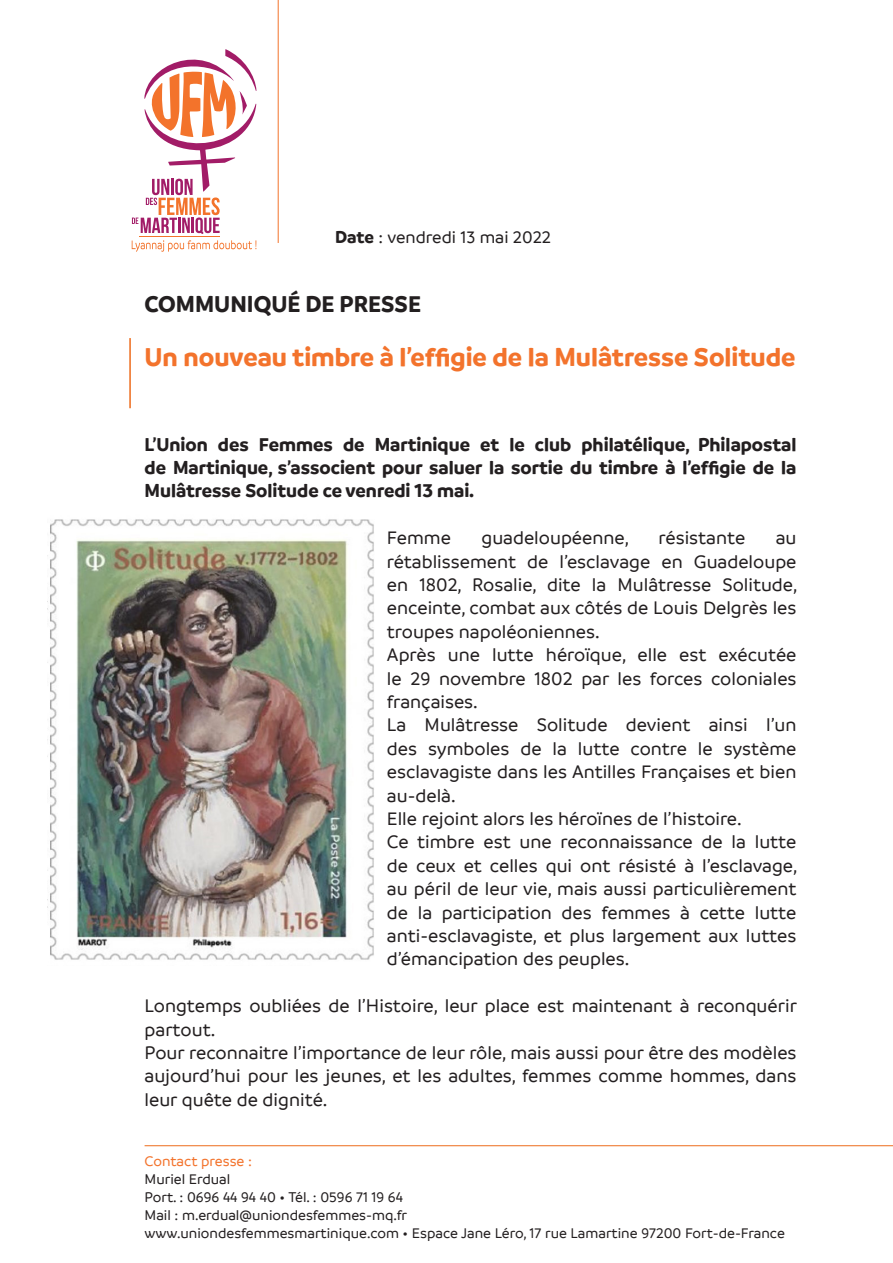
<style>
.page{position:relative;width:893px;height:1263px;background:#fff}
.page>*{position:absolute;margin:0;border:0;box-sizing:border-box;transform-origin:0 0}
.t1{font:700 27px "Branding SF";color:#f3732c}
.t2{font:700 24px "Branding SF";color:#231f20}
.t3{font:500 19.5px/23.4px "Branding SF";color:#231f20;text-align:justify}
.t4{font:700 19.5px/23.4px "Branding SF";color:#231f20;text-align:justify}
.t5{font:500 18px "Branding SF";color:#231f20}
.t6{font:500 15px "Branding SF";color:#231f20}
.t7{font:500 15px "Branding SF";color:#f3732c}
.s1{font-weight:700}
</style>
<div class="page">
<hr style="left:278px;top:0;width:1px;height:243px;background:#f3732c">
<hr style="left:129px;top:338px;width:2px;height:70px;background:#ed6c1c">
<hr style="left:145px;top:1145px;width:748px;height:1px;background:#ed6c1c">
<hr style="left:140px;top:236px;width:80px;height:1px;background:#f3732b">
<svg style="left:132px;top:49px;width:124px;height:185px"></svg>
<svg style="left:132px;top:240px;width:124px;height:12px"></svg>
<img style="left:47px;top:519px;width:327px;height:441px">
<p class="t5" style="left:335px;top:228px;width:217px"><span class="s1">Date</span> : vendredi 13 mai 2022</p>
<p class="t2" style="left:145px;top:290px;width:278px">COMMUNIQUÉ DE PRESSE</p>
<p class="t1" style="left:145px;top:342px;width:652px">Un nouveau timbre à l’effigie de la Mulâtresse Solitude</p>
<p class="t4" style="left:145px;top:432px;width:653px">L’Union des Femmes de Martinique et le club philatélique, Philapostal de Martinique, s’associent pour saluer la sortie du timbre à l’effigie de la Mulâtresse Solitude ce venredi 13 mai.</p>
<p class="t3" style="left:387px;top:526px;width:66px">Femme</p>
<p class="t3" style="left:481px;top:526px;width:149px">guadeloupéenne,</p>
<p class="t3" style="left:659px;top:526px;width:88px">résistante</p>
<p class="t3" style="left:387px;top:526px;width:412px;text-indent:389px">au rétablissement de l’esclavage en Guadeloupe en 1802, Rosalie, dite la Mulâtresse Solitude, enceinte, combat aux côtés de Louis Delgrès les troupes napoléoniennes.</p>
<p class="t3" style="left:387px;top:643px;width:411px">Après une lutte héroïque, elle est exécutée le 29 novembre 1802 par les forces coloniales françaises.</p>
<p class="t3" style="left:387px;top:713px;width:411px">La Mulâtresse Solitude devient ainsi l’un des symboles de la lutte contre le système esclavagiste dans les Antilles Françaises et bien au-delà.</p>
<p class="t3" style="left:387px;top:807px;width:356px">Elle rejoint alors les héroïnes de l’histoire.</p>
<p class="t3" style="left:387px;top:830px;width:412px">Ce timbre est une reconnaissance de la lutte de ceux et celles qui ont résisté à l’esclavage, au péril de leur vie, mais aussi particulièrement de la participation des femmes à cette lutte anti-esclavagiste, et plus largement aux luttes d’émancipation des peuples.</p>
<p class="t3" style="left:145px;top:994px;width:654px">Longtemps oubliées de l’Histoire, leur place est maintenant à reconquérir partout.</p>
<p class="t3" style="left:145px;top:1041px;width:653px">Pour reconnaitre l’importance de leur rôle, mais aussi pour être des modèles aujourd’hui pour les jeunes, et les adultes, femmes comme hommes, dans leur quête de dignité.</p>
<p class="t7" style="left:145px;top:1153px;width:109px">Contact presse :</p>
<p class="t6" style="left:145px;top:1171px;width:87px">Muriel Erdual</p>
<p class="t6" style="left:145px;top:1189px;width:260px">Port. : 0696 44 94 40 • Tél. : 0596 71 19 64</p>
<p class="t6" style="left:145px;top:1207px;width:264px">Mail : m.erdual@uniondesfemmes-mq.fr</p>
<p class="t6" style="left:145px;top:1225px;width:642px">www.uniondesfemmesmartinique.com • Espace Jane Léro, 17 rue Lamartine 97200 Fort-de-France</p>
</div>
